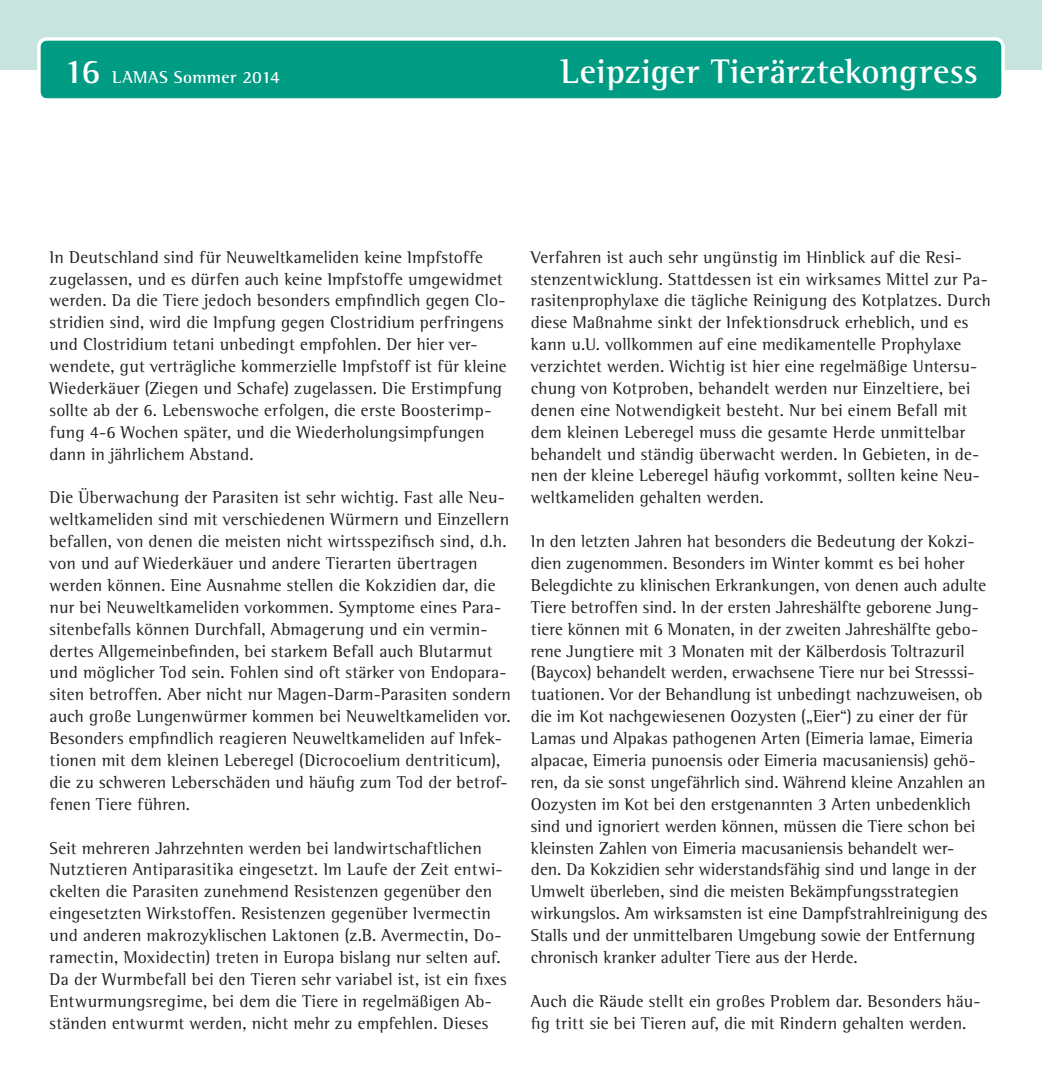
<style>
.page{position:relative;width:1042px;height:1077px;background:#fff}
.page>*{position:absolute;margin:0;border:0;box-sizing:border-box;transform-origin:0 0}
.t1{font:700 35px "Agfa Rotis Semi Serif";letter-spacing:.015em;color:#fff}
.t2{font:17.5px/21.9px "Agfa Rotis Semi Serif";letter-spacing:.01em;color:#231f20}
.t3{font:700 17.5px "Agfa Rotis Semi Serif";letter-spacing:.01em;color:#fff}
.s1{font-size:35px}
</style>
<div class="page">
<div style="left:0;top:0;width:1042px;height:69px;background:#c7e4de"></div>
<div style="left:39px;top:39px;width:964px;height:61px;background:#009b83;border-radius:8px"></div>
<div style="left:37px;top:37px;width:968px;height:65px;border:4px solid #fff;border-radius:8px"></div>
<p class="t3" style="left:64px;top:66px;width:218px"><span class="s1">16</span> LAMAS Sommer 2014</p>
<h1 class="t1" style="left:560px;top:50px;width:419px">Leipziger Tierärztekongress</h1>
<p class="t2" style="left:50px;top:246px;width:458px">In Deutschland sind für Neuweltkameliden keine Impfstoffe zugelassen, und es dürfen auch keine Impfstoffe umgewidmet werden. Da die Tiere jedoch besonders empfindlich gegen Clo&shy;stridien sind, wird die Impfung gegen Clostridium perfringens und Clostridium tetani unbedingt empfohlen. Der hier ver&shy;wendete, gut verträgliche kommerzielle Impfstoff ist für kleine Wiederkäuer (Ziegen und Schafe) zugelassen. Die Erstimpfung sollte ab der 6. Lebenswoche erfolgen, die erste Boosterimp&shy;fung 4-6 Wochen später, und die Wiederholungsimpfungen dann in jährlichem Abstand.</p>
<p class="t2" style="left:50px;top:486px;width:463px">Die Überwachung der Parasiten ist sehr wichtig. Fast alle Neu&shy;weltkameliden sind mit verschiedenen Würmern und Einzellern befallen, von denen die meisten nicht wirtsspezifisch sind, d.h. von und auf Wiederkäuer und andere Tierarten übertragen werden können. Eine Ausnahme stellen die Kokzidien dar, die nur bei Neuweltkameliden vorkommen. Symptome eines Para&shy;sitenbefalls können Durchfall, Abmagerung und ein vermin&shy;dertes Allgemeinbefinden, bei starkem Befall auch Blutarmut und möglicher Tod sein. Fohlen sind oft stärker von Endopara&shy;siten betroffen. Aber nicht nur Magen-Darm-Parasiten sondern auch große Lungenwürmer kommen bei Neuweltkameliden vor.<br>Besonders empfindlich reagieren Neuweltkameliden auf Infek&shy;tionen mit dem kleinen Leberegel (Dicrocoelium dentriticum), die zu schweren Leberschäden und häufig zum Tod der betrof&shy;fenen Tiere führen.</p>
<p class="t2" style="left:50px;top:836px;width:458px">Seit mehreren Jahrzehnten werden bei landwirtschaftlichen Nutztieren Antiparasitika eingesetzt. Im Laufe der Zeit entwi&shy;ckelten die Parasiten zunehmend Resistenzen gegenüber den eingesetzten Wirkstoffen. Resistenzen gegenüber Ivermectin und anderen makrozyklischen Laktonen (z.B. Avermectin, Do&shy;ramectin, Moxidectin) treten in Europa bislang nur selten auf.<br>Da der Wurmbefall bei den Tieren sehr variabel ist, ist ein fixes Entwurmungsregime, bei dem die Tiere in regelmäßigen Ab&shy;ständen entwurmt werden, nicht mehr zu empfehlen. Dieses</p>
<p class="t2" style="left:531px;top:246px;width:461px">Verfahren ist auch sehr ungünstig im Hinblick auf die Resi&shy;stenzentwicklung. Stattdessen ist ein wirksames Mittel zur Pa&shy;rasitenprophylaxe die tägliche Reinigung des Kotplatzes. Durch diese Maßnahme sinkt der Infektionsdruck erheblich, und es kann u.U. vollkommen auf eine medikamentelle Prophylaxe verzichtet werden. Wichtig ist hier eine regelmäßige Untersu&shy;chung von Kotproben, behandelt werden nur Einzeltiere, bei denen eine Notwendigkeit besteht. Nur bei einem Befall mit dem kleinen Leberegel muss die gesamte Herde unmittelbar behandelt und ständig überwacht werden. In Gebieten, in de&shy;nen der kleine Leberegel häufig vorkommt, sollten keine Neu&shy;weltkameliden gehalten werden.</p>
<p class="t2" style="left:531px;top:530px;width:458px">In den letzten Jahren hat besonders die Bedeutung der Kokzi&shy;dien zugenommen. Besonders im Winter kommt es bei hoher Belegdichte zu klinischen Erkrankungen, von denen auch adulte Tiere betroffen sind. In der ersten Jahreshälfte geborene Jung&shy;tiere können mit 6 Monaten, in der zweiten Jahreshälfte gebo&shy;rene Jungtiere mit 3 Monaten mit der Kälberdosis Toltrazuril (Baycox) behandelt werden, erwachsene Tiere nur bei Stresssi&shy;tuationen. Vor der Behandlung ist unbedingt nachzuweisen, ob die im Kot nachgewiesenen Oozysten („Eier“) zu einer der für Lamas und Alpakas pathogenen Arten (Eimeria lamae, Eimeria alpacae, Eimeria punoensis oder Eimeria macusaniensis) gehö&shy;ren, da sie sonst ungefährlich sind. Während kleine Anzahlen an Oozysten im Kot bei den erstgenannten 3 Arten unbedenklich sind und ignoriert werden können, müssen die Tiere schon bei kleinsten Zahlen von Eimeria macusaniensis behandelt wer&shy;den. Da Kokzidien sehr widerstandsfähig sind und lange in der Umwelt überleben, sind die meisten Bekämpfungsstrategien wirkungslos. Am wirksamsten ist eine Dampfstrahlreinigung des Stalls und der unmittelbaren Umgebung sowie der Entfernung chronisch kranker adulter Tiere aus der Herde.</p>
<p class="t2" style="left:531px;top:989px;width:451px">Auch die Räude stellt ein großes Problem dar. Besonders häu&shy;fig tritt sie bei Tieren auf, die mit Rindern gehalten werden.</p>
</div>
